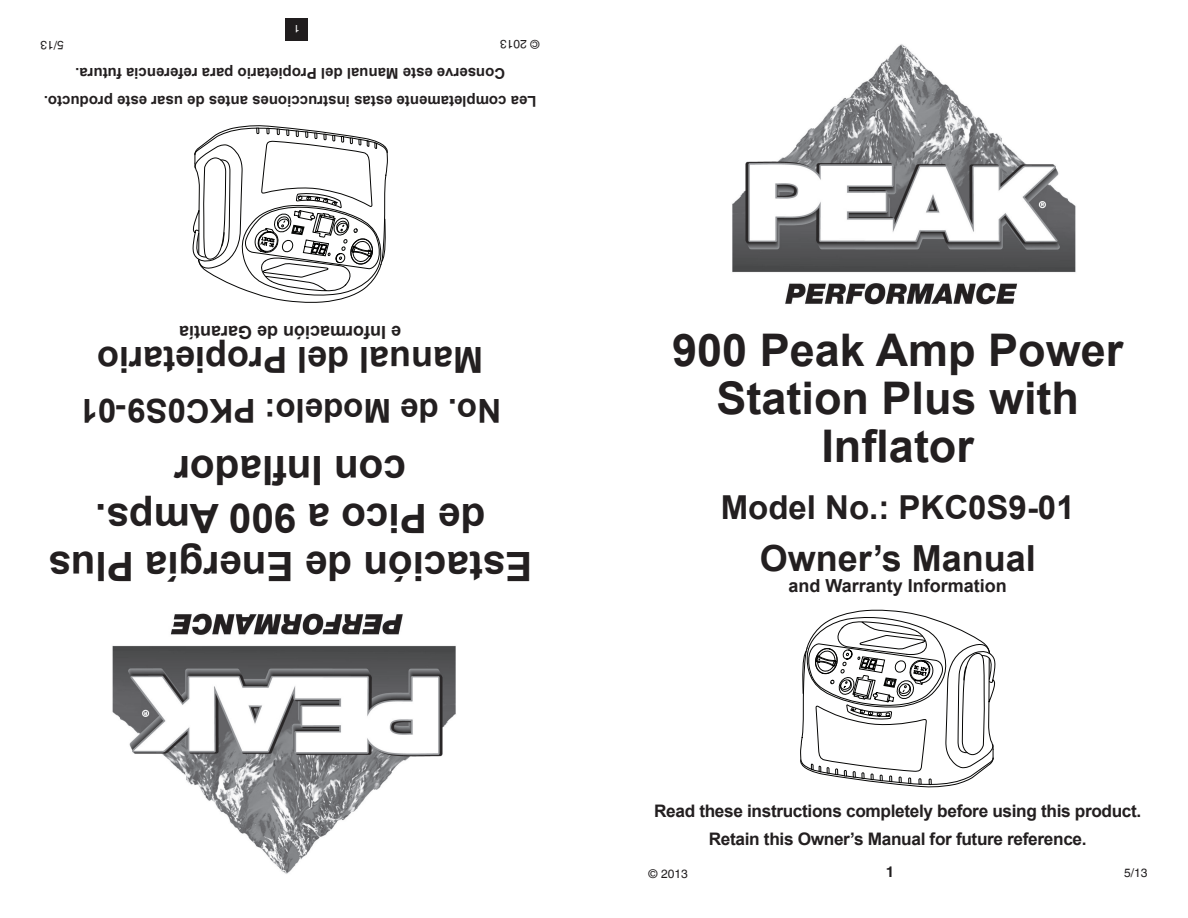
<style>
.page{position:relative;width:1188px;height:918px;background:#fff}
.page>*{position:absolute;margin:0;border:0;box-sizing:border-box;transform-origin:0 0}
.t1{font:700 45px/48px "Arial";color:#231f20;text-align:center}
.t2{font:700 40.5px/48px "Arial";color:#231f20;text-align:center}
.t3{font:700 36px "Arial";color:#231f20}
.t4{font:700 33px "Arial";color:#231f20}
.t5{font:700 18px "Arial";color:#231f20}
.t6{font:700 17.25px/27.8px "Arial";letter-spacing:-.02em;color:#231f20;text-align:center}
.t7{font:700 15px/27.8px "Arial";color:#231f20;text-align:center}
.t8{font:700 15px "Helvetica World";color:#201d1e}
.t9{font:12px "Helvetica World";color:#201d1e}
.t10{font:10.5px "Helvetica World";color:#fff}
</style>
<div class="page">
<img style="left:112px;top:613px;width:344px;height:261px">
<svg style="left:193px;top:125px;width:195px;height:178px"></svg>
<div style="left:286px;top:18px;width:22px;height:22px;background:#201d1e"></div>
<img style="left:732px;top:44px;width:344px;height:261px">
<svg style="left:800px;top:610px;width:195px;height:177px"></svg>
<p class="t10" style="left:300px;top:35px;width:7px;rotate:-180deg">1</p>
<p class="t9" style="left:64px;top:52px;width:25px;rotate:-180deg">5/13</p>
<p class="t9" style="left:540px;top:51px;width:41px;rotate:-180deg">© 2013</p>
<p class="t7" style="left:537px;top:114px;width:494px;rotate:-180deg">Lea completamente estas instrucciones antes de usar este producto.<br>Conserve este Manual del Propietario para referencia futura.</p>
<p class="t5" style="left:401px;top:344px;width:224px;rotate:-180deg">e Información de Garantía</p>
<h3 class="t3" style="left:483px;top:384px;width:388px;rotate:-180deg">Manual del Propietario</h3>
<h3 class="t4" style="left:501px;top:433px;width:423px;rotate:-180deg">No. de Modelo: PKC0S9-01</h3>
<h2 class="t2" style="left:532px;top:589px;width:485px;rotate:-180deg">Estación de Energía Plus de Pico a 900 Amps.<br>con Inflador</h2>
<h1 class="t1" style="left:672px;top:327px;width:453px">900 Peak Amp Power<br>Station Plus with<br>Inflator</h1>
<h3 class="t4" style="left:721px;top:485px;width:355px">Model No.: PKC0S9-01</h3>
<h3 class="t3" style="left:760px;top:534px;width:278px">Owner’s Manual</h3>
<p class="t5" style="left:789px;top:574px;width:220px">and Warranty Information</p>
<p class="t6" style="left:654px;top:798px;width:489px">Read these instructions completely before using this product.<br>Retain this Owner’s Manual for future reference.</p>
<p class="t9" style="left:648px;top:867px;width:41px">© 2013</p>
<p class="t8" style="left:886px;top:863px;width:10px">1</p>
<p class="t9" style="left:1124px;top:866px;width:25px">5/13</p>
</div>
